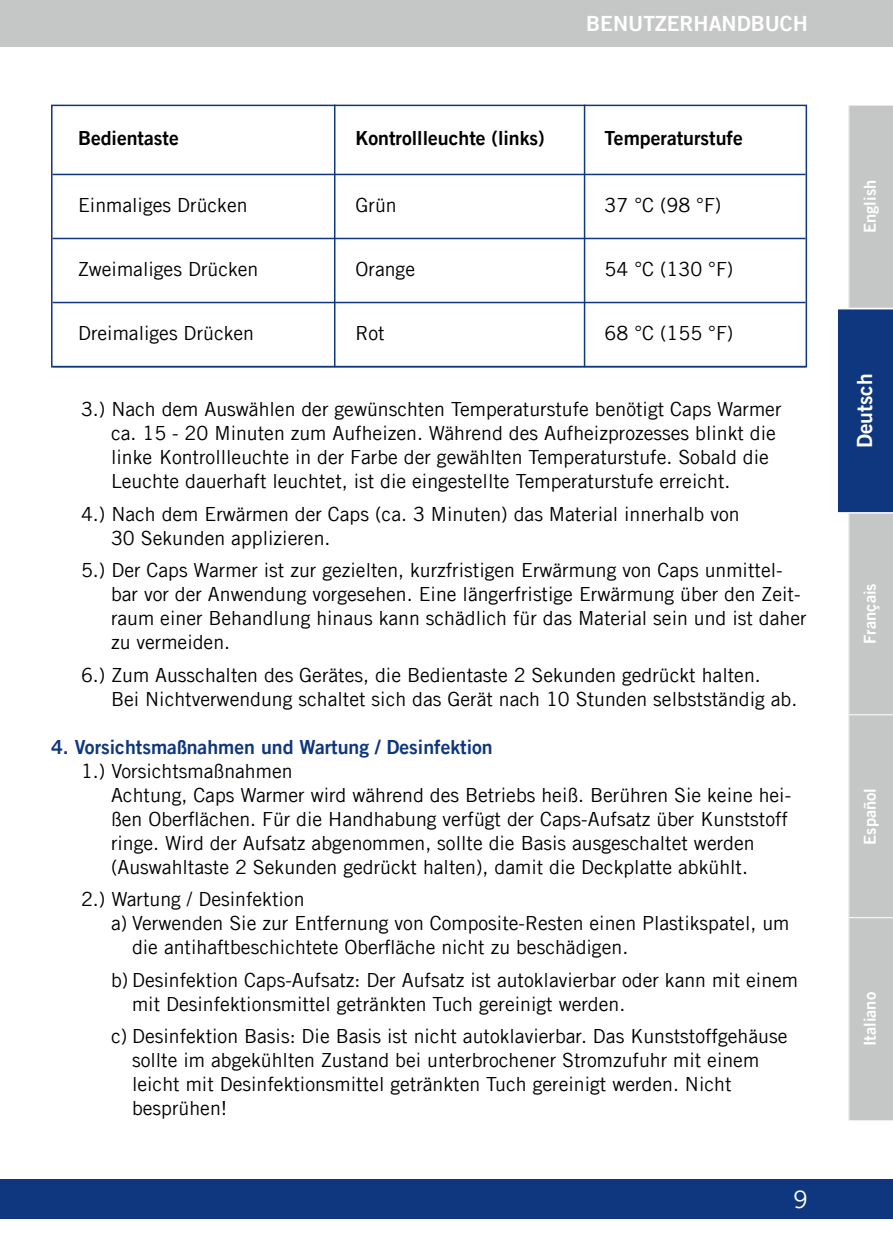
<style>
.page{position:relative;width:893px;height:1259px;background:#fff}
.page>*{position:absolute;margin:0;border:0;box-sizing:border-box;transform-origin:0 0}
.t1{font:24px "Trade Gothic LT Com";color:#fff}
.t2{font:21px "Trade Gothic LT Com Bd 2";color:#fff}
.t3{font:19.5px/24px "Trade Gothic LT Com";color:#000}
.t4{font:19.5px "Trade Gothic LT Com Bd 2";color:#000}
.t5{font:19.5px "Trade Gothic LT Com Bd 2";color:#0f377f}
.t6{font:16.5px "Trade Gothic LT Com Bd 2";color:#fff}
</style>
<div class="page">
<div style="left:0;top:1179px;width:893px;height:39px;background:#0f377f"></div>
<div style="left:0;top:0;width:893px;height:47px;background:#c5c6c6"></div>
<svg style="left:838px;top:105px;width:55px;height:1016px;background:#aab2c1"></svg>
<hr style="left:53px;top:174px;width:753px;height:1px;background:#0f377f">
<hr style="left:53px;top:238px;width:753px;height:1px;background:#0f377f">
<hr style="left:53px;top:302px;width:753px;height:1px;background:#0f377f">
<div style="left:51px;top:105px;width:756px;height:262px;border:2px solid #0f377f"></div>
<hr style="left:334px;top:105px;width:1px;height:262px;background:#0f377f">
<hr style="left:584px;top:105px;width:1px;height:262px;background:#0f377f">
<p class="t2" style="left:586px;top:11px;width:223px">BENUTZERHANDBUCH</p>
<p class="t4" style="left:78px;top:126px;width:102px">Bedientaste</p>
<p class="t4" style="left:356px;top:126px;width:191px">Kontrollleuchte (links)</p>
<p class="t4" style="left:605px;top:126px;width:140px">Temperaturstufe</p>
<p class="t3" style="left:78px;top:193px;width:171px">Einmaliges Drücken</p>
<p class="t3" style="left:356px;top:193px;width:43px">Grün</p>
<p class="t3" style="left:605px;top:193px;width:118px">37 °C (98 °F)</p>
<p class="t3" style="left:78px;top:257px;width:182px">Zweimaliges Drücken</p>
<p class="t3" style="left:356px;top:257px;width:61px">Orange</p>
<p class="t3" style="left:605px;top:257px;width:130px">54 °C (130 °F)</p>
<p class="t3" style="left:78px;top:321px;width:178px">Dreimaliges Drücken</p>
<p class="t3" style="left:356px;top:321px;width:31px">Rot</p>
<p class="t3" style="left:605px;top:321px;width:130px">68 °C (155 °F)</p>
<p class="t3" style="left:111px;top:397px;width:672px;text-indent:-30px">3.) Nach dem Auswählen der gewünschten Temperaturstufe benötigt Caps Warmer ca. 15 - 20 Minuten zum Aufheizen. Während des Aufheizprozesses blinkt die linke Kontrollleuchte in der Farbe der gewählten Temperaturstufe. Sobald die Leuchte dauerhaft leuchtet, ist die eingestellte Temperaturstufe erreicht.</p>
<p class="t3" style="left:111px;top:501px;width:630px;text-indent:-30px">4.) Nach dem Erwärmen der Caps (ca. 3 Minuten) das Material innerhalb von<br>30 Sekunden applizieren.</p>
<p class="t3" style="left:111px;top:558px;width:697px;text-indent:-30px">5.) Der Caps Warmer ist zur gezielten, kurzfristigen Erwärmung von Caps unmittel&shy;bar vor der Anwendung vorgesehen. Eine längerfristige Erwärmung über den Zeit&shy;raum einer Behandlung hinaus kann schädlich für das Material sein und ist daher zu vermeiden.</p>
<p class="t3" style="left:111px;top:662px;width:688px;text-indent:-30px">6.) Zum Ausschalten des Gerätes, die Bedientaste 2 Sekunden gedrückt halten.<br>Bei Nichtverwendung schaltet sich das Gerät nach 10 Stunden selbstständig ab.</p>
<p class="t5" style="left:51px;top:734px;width:443px">4. Vorsichtsmaßnahmen und Wartung / Desinfektion</p>
<p class="t3" style="left:111px;top:758px;width:682px;text-indent:-30px">1.) Vorsichtsmaßnahmen<br>Achtung, Caps Warmer wird während des Betriebs heiß. Berühren Sie keine hei&shy;ßen Oberflächen. Für die Handhabung verfügt der Caps-Aufsatz über Kunststoff ringe. Wird der Aufsatz abgenommen, sollte die Basis ausgeschaltet werden (Auswahltaste 2 Sekunden gedrückt halten), damit die Deckplatte abkühlt.</p>
<p class="t3" style="left:81px;top:887px;width:225px">2.) Wartung / Desinfektion</p>
<p class="t3" style="left:111px;top:911px;width:680px">a) Verwenden Sie zur Entfernung von Composite-Resten einen Plastikspatel, um</p>
<p class="t3" style="left:132px;top:935px;width:498px">die antihaftbeschichtete Oberfläche nicht zu beschädigen.</p>
<p class="t3" style="left:132px;top:967px;width:668px;text-indent:-21px">b) Desinfektion Caps-Aufsatz: Der Aufsatz ist autoklavierbar oder kann mit einem mit Desinfektionsmittel getränkten Tuch gereinigt werden.</p>
<p class="t3" style="left:132px;top:1024px;width:657px;text-indent:-21px">c) Desinfektion Basis: Die Basis ist nicht autoklavierbar. Das Kunststoffgehäuse sollte im abgekühlten Zustand bei unterbrochener Stromzufuhr mit einem leicht mit Desinfektionsmittel getränkten Tuch gereinigt werden. Nicht besprühen!</p>
<p class="t1" style="left:793px;top:1184px;width:16px">9</p>
<p class="t6" style="left:860px;top:233px;width:55px;rotate:-90deg">English</p>
<p class="t2" style="left:852px;top:448px;width:76px;rotate:-90deg">Deutsch</p>
<p class="t6" style="left:860px;top:644px;width:62px;rotate:-90deg">Français</p>
<p class="t6" style="left:860px;top:845px;width:58px;rotate:-90deg">Español</p>
<p class="t6" style="left:860px;top:1046px;width:56px;rotate:-90deg">Italiano</p>
</div>
